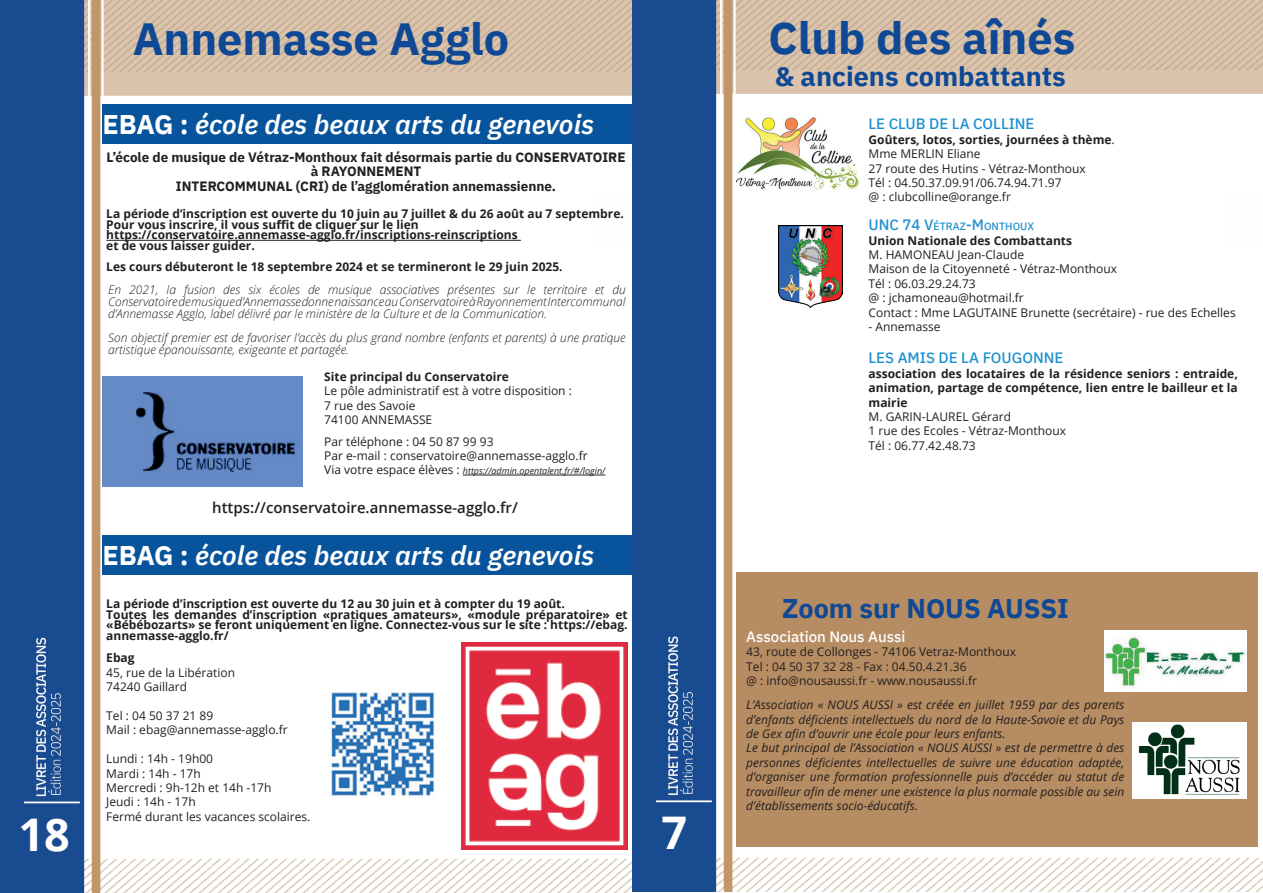
<style>
.page{position:relative;width:1263px;height:893px;background:#fff}
.page>*{position:absolute;margin:0;border:0;box-sizing:border-box;transform-origin:0 0}
.t1{font:700 45px "IBM Plex Sans";color:#0f4894}
.t2{font:700 45px "Open Sans";color:#fff}
.t3{font:italic 600 27px "IBM Plex Sans";color:#fff}
.t4{font:700 27px "IBM Plex Sans";color:#0f4894}
.t5{font:600 15px "Open Sans";color:#231f20}
.t6{font:500 15px "IBM Plex Sans";color:#1d90d0}
.t7{font:500 15px "IBM Plex Sans";color:#fff}
.t8{font:700 13.5px/13.5px "IBM Plex Sans";color:#231f20;text-align:center}
.t9{font:12px/14.4px "Open Sans";color:#231f20}
.t10{font:700 12px/10.5px "Open Sans";color:#231f20}
.t11{font:italic 12px/14.4px "Open Sans";color:#231f20}
.t12{font:italic 300 12px/12px "Open Sans";color:#231f20;text-align:justify}
.t13{font:500 10.5px "IBM Plex Sans";color:#1d90d0}
.t14{font:italic 9px "Open Sans";color:#231f20}
.s1{font-weight:700;font-style:normal}
.s2{font-style:normal;font-size:12px}
.s3{font-weight:700}
.s4{font-size:15px}
</style>
<div class="page">
<img style="left:0;top:0;width:1263px;height:893px">
<div style="left:736px;top:573px;width:521px;height:274px;background:#b68c62"></div>
<img style="left:779px;top:226px;width:64px;height:81px">
<img style="left:736px;top:118px;width:122px;height:72px">
<img style="left:1132px;top:722px;width:114px;height:76px">
<img style="left:1104px;top:630px;width:142px;height:62px">
<img style="left:102px;top:377px;width:200px;height:109px">
<hr style="left:463px;top:475px;width:142px;height:1px;background:#231f20">
<hr style="left:106px;top:240px;width:415px;height:1px;background:#231f20">
<img style="left:462px;top:642px;width:166px;height:207px">
<img style="left:328px;top:688px;width:108px;height:110px">
<div style="left:102px;top:535px;width:529px;height:40px;background:#07549c"></div>
<div style="left:102px;top:104px;width:529px;height:40px;background:#07549c"></div>
<h1 class="t2" style="left:19px;top:803px;width:53px">18</h1>
<h1 class="t1" style="left:133px;top:3px;width:378px">Annemasse Agglo</h1>
<h2 class="t3" style="left:102px;top:103px;width:493px"><span class="s1">EBAG :</span> école des beaux arts du genevois</h2>
<p class="t8" style="left:106px;top:149px;width:521px">L’école de musique de Vétraz-Monthoux fait désormais partie du CONSERVATOIRE à RAYONNEMENT</p>
<p class="t8" style="left:176px;top:178px;width:382px">INTERCOMMUNAL (CRI) de l’agglomération annemassienne.</p>
<p class="t10" style="left:106px;top:208px;width:519px">La période d’inscription est ouverte du 10 juin au 7 juillet &amp; du 26 août au 7 septembre.<br>Pour vous inscrire, il vous suffit de cliquer sur le lien https://conservatoire.annemasse-agglo.fr/inscriptions-reinscriptions<br>et de vous laisser guider.</p>
<p class="t10" style="left:106px;top:261px;width:458px">Les cours débuteront le 18 septembre 2024 et se termineront le 29 juin 2025.</p>
<p class="t12" style="left:108px;top:284px;width:519px">En 2021, la fusion des six écoles de musique associatives présentes sur le territoire et du Conservatoire de musique d’Annemasse donne naissance au Conservatoire à Rayonnement Intercommunal d’Annemasse Agglo, label délivré par le ministère de la Culture et de la Communication.</p>
<p class="t12" style="left:108px;top:332px;width:519px">Son objectif premier est de favoriser l’accès du plus grand nombre (enfants et parents) à une pratique artistique épanouissante, exigeante et partagée.</p>
<p class="t10" style="left:324px;top:371px;width:186px">Site principal du Conservatoire</p>
<p class="t9" style="left:324px;top:383px;width:249px">Le pôle administratif est à votre disposition :<br>7 rue des Savoie<br>74100 ANNEMASSE</p>
<p class="t9" style="left:324px;top:434px;width:265px">Par téléphone : 04 50 87 99 93<br>Par e-mail : conservatoire@annemasse-agglo.fr</p>
<p class="t14" style="left:324px;top:465px;width:283px"><span class="s2">Via votre espace élèves :</span> https://admin.opentalent.fr/#/login/</p>
<p class="t5" style="left:212px;top:497px;width:307px">https://conservatoire.annemasse-agglo.fr/</p>
<h2 class="t3" style="left:102px;top:535px;width:493px"><span class="s1">EBAG :</span> école des beaux arts du genevois</h2>
<p class="t10" style="left:106px;top:598px;width:523px">La période d’inscription est ouverte du 12 au 30 juin et à compter du 19 août.<br>Toutes les demandes d’inscription «pratiques amateurs», «module préparatoire» et «Bébébozarts» se feront uniquement en ligne. Connectez-vous sur le site : https://ebag. annemasse-agglo.fr/</p>
<p class="t10" style="left:106px;top:652px;width:30px">Ebag</p>
<p class="t9" style="left:106px;top:665px;width:130px">45, rue de la Libération<br>74240 Gaillard</p>
<p class="t9" style="left:106px;top:708px;width:183px">Tel : 04 50 37 21 89<br>Mail : ebag@annemasse-agglo.fr</p>
<p class="t9" style="left:106px;top:751px;width:206px">Lundi : 14h - 19h00<br>Mardi : 14h - 17h<br>Mercredi : 9h-12h et 14h -17h<br>Jeudi : 14h - 17h<br>Fermé durant les vacances scolaires.</p>
<h1 class="t2" style="left:661px;top:801px;width:27px">7</h1>
<h1 class="t1" style="left:768px;top:2px;width:308px">Club des aînés</h1>
<h2 class="t4" style="left:775px;top:55px;width:292px">&amp; anciens combattants</h2>
<p class="t6" style="left:868px;top:112px;width:167px">LE CLUB DE LA COLLINE</p>
<p class="t9" style="left:868px;top:132px;width:248px"><span class="s3">Goûters, lotos, sorties, journées à thème</span>.<br>Mme MERLIN Eliane<br>27 route des Hutins - Vétraz-Monthoux<br>Tél : 04.50.37.09.91/06.74.94.71.97<br>@ : clubcolline@orange.fr</p>
<p class="t13" style="left:868px;top:218px;width:167px"><span class="s4">UNC</span> <span class="s4">74 V</span>ÉTRAZ<span class="s4">-M</span>ONTHOUX</p>
<p class="t10" style="left:868px;top:235px;width:205px">Union Nationale des Combattants</p>
<p class="t9" style="left:868px;top:247px;width:369px">M. HAMONEAU Jean-Claude<br>Maison de la Citoyenneté - Vétraz-Monthoux<br>Tél : 06.03.29.24.73<br>@ : jchamoneau@hotmail.fr<br>Contact : Mme LAGUTAINE Brunette (secrétaire) - rue des Echelles</p>
<p class="t9" style="left:868px;top:319px;width:74px">- Annemasse</p>
<p class="t6" style="left:868px;top:346px;width:196px">LES AMIS DE LA FOUGONNE</p>
<p class="t10" style="left:868px;top:366px;width:371px;line-height:14.4px;text-align:justify">association des locataires de la résidence seniors : entraide, animation, partage de compétence, lien entre le bailleur et la mairie</p>
<p class="t9" style="left:868px;top:409px;width:199px">M. GARIN-LAUREL Gérard<br>1 rue des Ecoles - Vétraz-Monthoux<br>Tél : 06.77.42.48.73</p>
<h2 class="t4" style="left:782px;top:586px;width:288px">Zoom sur NOUS AUSSI</h2>
<p class="t7" style="left:746px;top:625px;width:161px">Association Nous Aussi</p>
<p class="t9" style="left:746px;top:644px;width:271px">43, route de Collonges - 74106 Vetraz-Monthoux<br>Tel : 04 50 37 32 28 - Fax : 04.50.4.21.36<br>@ : info@nousaussi.fr - www.nousaussi.fr</p>
<p class="t11" style="left:746px;top:697px;width:380px">L’Association « NOUS AUSSI » est créée en juillet 1959 par des parents d’enfants déficients intellectuels du nord de la Haute-Savoie et du Pays de Gex afin d’ouvrir une école pour leurs enfants.<br>Le but principal de l’Association « NOUS AUSSI » est de permettre à des personnes déficientes intellectuelles de suivre une éducation adaptée, d’organiser une formation professionnelle puis d’accéder au statut de travailleur afin de mener une existence la plus normale possible au sein d’établissements socio-éducatifs.</p>
</div>
